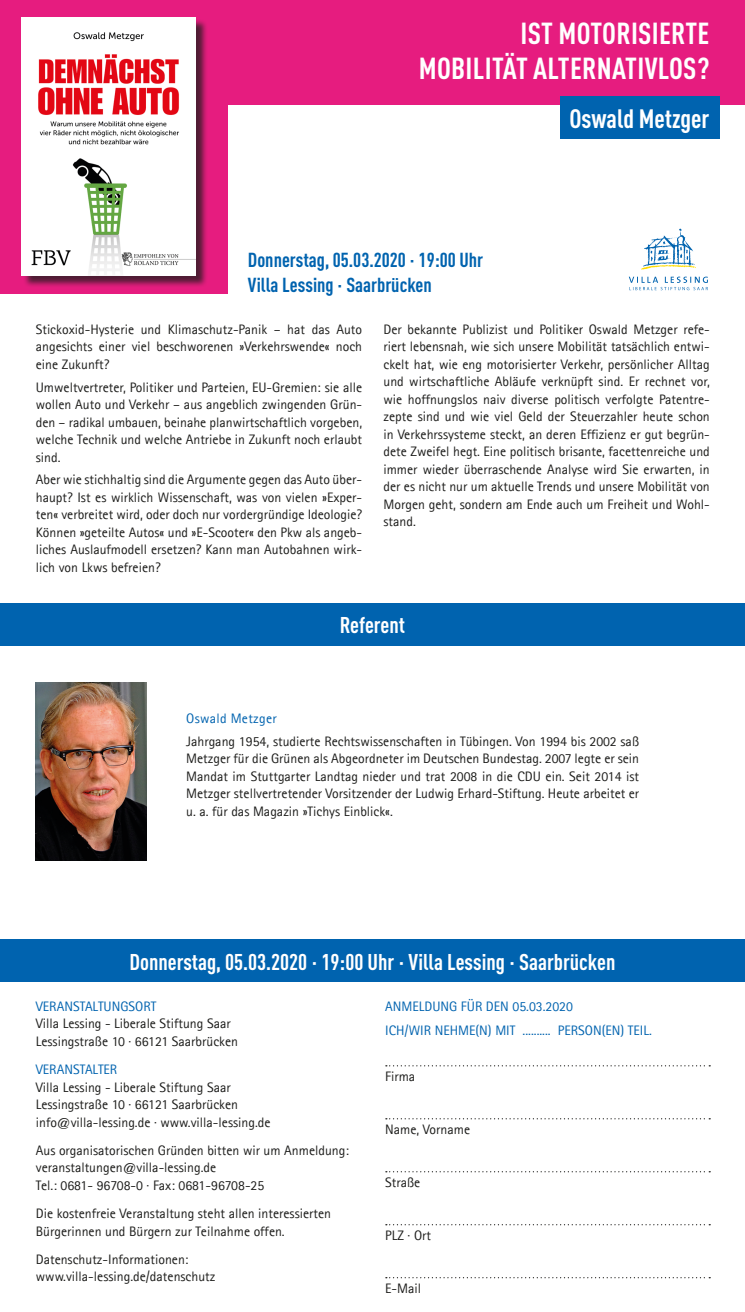
<style>
.page{position:relative;width:745px;height:1312px;background:#fff}
.page>*{position:absolute;margin:0;border:0;box-sizing:border-box;transform-origin:0 0}
.Titel_Headline{font:700 condensed 30px/35px "DINOT";letter-spacing:.01em;color:#fff;text-align:right}
.Titel_Referent{font:700 condensed 26.25px "DINOT";color:#fff}
.Innen_Überschrift_Re{font:700 condensed 22.5px "DINOT";color:#fff}
.Titel_Termin{font:700 condensed 20px "DINOT";color:#0063af}
.Innen__Copy{font:13.75px/17.5px "Agfa Rotis Sans Serif";color:#1d1d1b;text-align:justify}
.Rückseite__Adresse{font:13.75px/17.5px "Agfa Rotis Sans Serif";color:#1d1d1b}
.Rückseite_Zwischenüb{font:13.75px/23.8px "Agfa Rotis Sans Serif";color:#0063af}
.Rückseite__Formular{font:13.75px "Agfa Rotis Sans Serif";color:#1d1d1b}
.Innen__Copy_Name_Ref{font:13.75px "Agfa Rotis Sans Serif";letter-spacing:.02em;color:#0063af}
.s1{color:#0063af}
</style>
<div class="page">
<svg style="left:385px;top:1065px;width:324px;height:1px"></svg>
<svg style="left:385px;top:1118px;width:324px;height:1px"></svg>
<svg style="left:385px;top:1171px;width:324px;height:1px"></svg>
<div style="left:226px;top:0;width:518px;height:104px;background:#e61c7f"></div>
<div style="left:0;top:0;width:227px;height:293px;background:#e61c7f"></div>
<svg style="left:641px;top:228px;width:54px;height:41px"></svg>
<svg style="left:628px;top:276px;width:79px;height:14px"></svg>
<div style="left:559px;top:97px;width:160px;height:42px;background:#0063af"></div>
<div style="left:0;top:602px;width:744px;height:43px;background:#0063af"></div>
<div style="left:0;top:939px;width:744px;height:42px;background:#0063af"></div>
<div style="left:22px;top:19px;width:185px;height:269px;background:#1d1d1b;opacity:.75"></div>
<img style="left:21px;top:18px;width:174px;height:257px">
<img style="left:36px;top:682px;width:110px;height:178px">
<p class="Titel_Headline" style="left:418px;top:14px;width:292px">IST MOTORISIERTE<br>MOBILITÄT ALTERNATIVLOS?</p>
<p class="Titel_Termin" style="left:248px;top:245px;width:237px">Donnerstag, 05.03.2020 · 19:00 Uhr</p>
<p class="Titel_Termin" style="left:248px;top:270px;width:185px">Villa Lessing · Saarbrücken</p>
<p class="Titel_Referent" style="left:569px;top:99px;width:141px">Oswald Metzger</p>
<p class="Innen__Copy" style="left:36px;top:320px;width:327px">Stickoxid-Hysterie und Klimaschutz-Panik – hat das Auto angesichts einer viel beschworenen »Verkehrswende« noch eine Zukunft?</p>
<p class="Innen__Copy" style="left:36px;top:378px;width:327px">Umweltvertreter, Politiker und Parteien, EU-Gremien: sie alle wollen Auto und Verkehr – aus angeblich zwingenden Grün&shy;den – radikal umbauen, beinahe planwirtschaftlich vorgeben, welche Technik und welche Antriebe in Zukunft noch erlaubt sind.</p>
<p class="Innen__Copy" style="left:36px;top:471px;width:327px">Aber wie stichhaltig sind die Argumente gegen das Auto über&shy;haupt? Ist es wirklich Wissenschaft, was von vielen »Exper&shy;ten« verbreitet wird, oder doch nur vordergründige Ideologie?<br>Können »geteilte Autos« und »E-Scooter« den Pkw als angeb&shy;liches Auslaufmodell ersetzen? Kann man Autobahnen wirk&shy;lich von Lkws befreien?</p>
<p class="Innen__Copy" style="left:383px;top:320px;width:328px">Der bekannte Publizist und Politiker Oswald Metzger refe&shy;riert lebensnah, wie sich unsere Mobilität tatsächlich entwi&shy;ckelt hat, wie eng motorisierter Verkehr, persönlicher Alltag und wirtschaftliche Abläufe verknüpft sind. Er rechnet vor, wie hoffnungslos naiv diverse politisch verfolgte Patentre&shy;zepte sind und wie viel Geld der Steuerzahler heute schon in Verkehrssysteme steckt, an deren Effizienz er gut begrün&shy;dete Zweifel hegt. Eine politisch brisante, facettenreiche und immer wieder überraschende Analyse wird Sie erwarten, in der es nicht nur um aktuelle Trends und unsere Mobilität von Morgen geht, sondern am Ende auch um Freiheit und Wohl&shy;stand.</p>
<p class="Innen_Überschrift_Re" style="left:340px;top:608px;width:67px">Referent</p>
<p class="Innen__Copy_Name_Ref" style="left:186px;top:710px;width:92px">Oswald Metzger</p>
<p class="Innen__Copy" style="left:186px;top:732px;width:454px">Jahrgang 1954, studierte Rechtswissenschaften in Tübingen. Von 1994 bis 2002 saß Metzger für die Grünen als Abgeordneter im Deutschen Bundestag. 2007 legte er sein Mandat im Stuttgarter Landtag nieder und trat 2008 in die CDU ein. Seit 2014 ist Metzger stellvertretender Vorsitzender der Ludwig Erhard-Stiftung. Heute arbeitet er u. a. für das Magazin »Tichys Einblick«.</p>
<p class="Innen_Überschrift_Re" style="left:129px;top:944px;width:487px">Donnerstag, 05.03.2020 · 19:00 Uhr · Villa Lessing · Saarbrücken</p>
<p class="Rückseite__Adresse" style="left:36px;top:997px;width:204px"><span class="s1">VERANSTALTUNGSORT<br></span>Villa Lessing - Liberale Stiftung Saar<br>Lessingstraße 10 · 66121 Saarbrücken</p>
<p class="Rückseite__Adresse" style="left:36px;top:1060px;width:236px"><span class="s1">VERANSTALTER<br></span>Villa Lessing - Liberale Stiftung Saar Lessingstraße 10 · 66121 Saarbrücken info@villa-lessing.de · www.villa-lessing.de</p>
<p class="Rückseite__Adresse" style="left:36px;top:1140px;width:314px">Aus organisatorischen Gründen bitten wir um Anmeldung: veranstaltungen@villa-lessing.de<br>Tel.: 0681- 96708-0 · Fax: 0681-96708-25</p>
<p class="Rückseite__Adresse" style="left:36px;top:1204px;width:296px">Die kostenfreie Veranstaltung steht allen interessierten<br>Bürgerinnen und Bürgern zur Teilnahme offen.</p>
<p class="Rückseite__Adresse" style="left:36px;top:1249px;width:181px">Datenschutz-Informationen: www.villa-lessing.de/datenschutz</p>
<p class="Rückseite_Zwischenüb" style="left:385px;top:994px;width:268px">ANMELDUNG FÜR DEN 05.03.2020<br>ICH/WIR NEHME(N) MIT .......... PERSON(EN) TEIL.</p>
<p class="Rückseite__Formular" style="left:385px;top:1067px;width:32px">Firma</p>
<p class="Rückseite__Formular" style="left:385px;top:1120px;width:86px">Name, Vorname</p>
<p class="Rückseite__Formular" style="left:385px;top:1173px;width:37px">Straße</p>
<p class="Rückseite__Formular" style="left:385px;top:1226px;width:47px">PLZ · Ort</p>
<p class="Rückseite__Formular" style="left:385px;top:1279px;width:37px">E-Mail</p>
</div>
